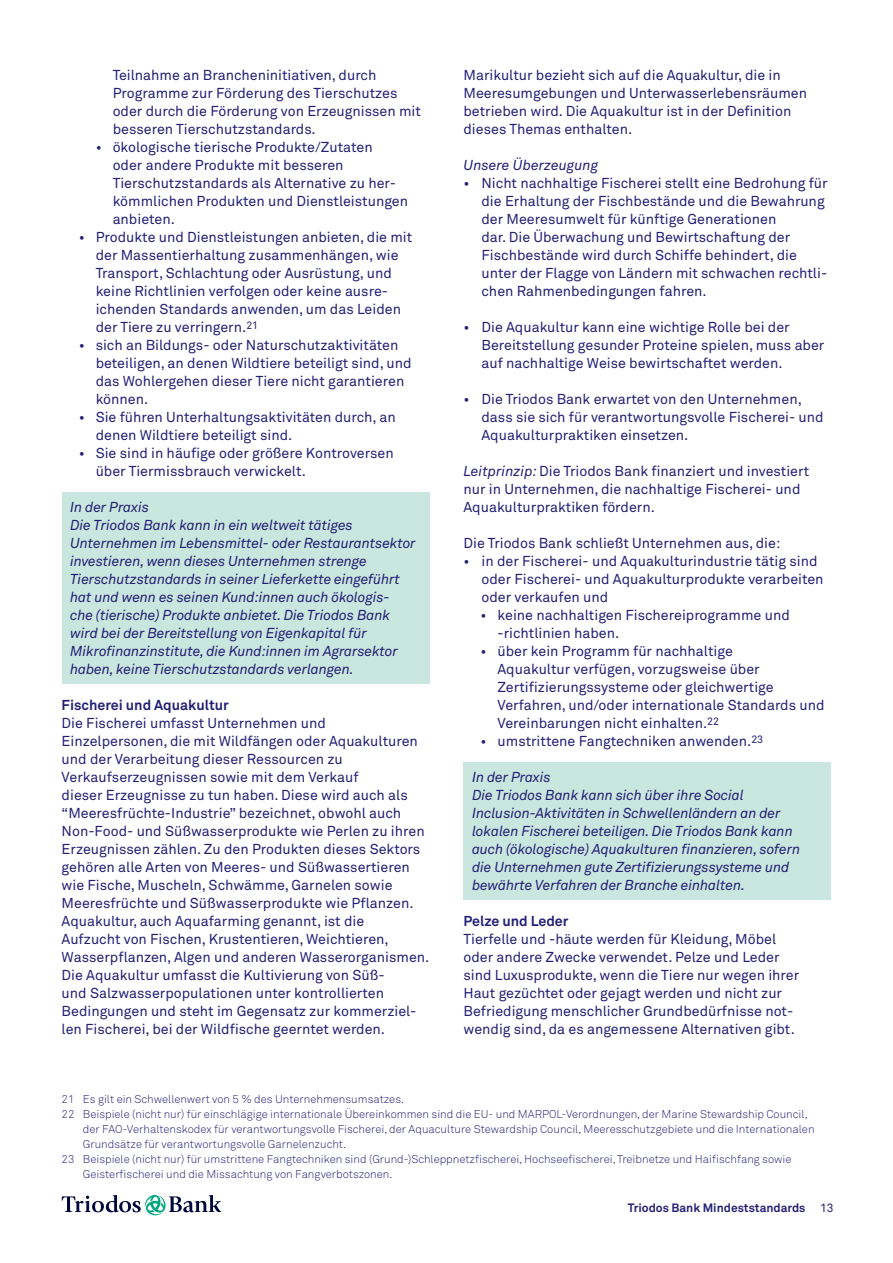
<style>
.page{position:relative;width:893px;height:1263px;background:#fff}
.page>*{position:absolute;margin:0;border:0;box-sizing:border-box;transform-origin:0 0}
.Body_Regular_9_5_1{font:14.25px/18px "Akkurat Pro";color:#242076}
.kader_in_practice{font:italic 14.25px/18px "Akkurat Pro";letter-spacing:-.01em;color:#242076}
.Body_Bold_9_5_12{font:700 14.25px "Akkurat Pro";color:#242076}
.Body_Regular_9_5_1-2{font:italic 14.25px "Akkurat Pro";color:#242076}
.t1{font:700 12px "Akkurat Pro";color:#242076}
.Notes_Light_7_5_10{font:11.25px/15px "Akkurat Light Pro";color:#242076}
.s1{font-style:italic}
.s2{font-weight:400}
</style>
<div class="page">
<svg style="left:62px;top:1195px;width:159px;height:20px"></svg>
<div style="left:62px;top:492px;width:367px;height:29px;background:#cae7df"></div>
<div style="left:62px;top:510px;width:367px;height:173px;background:#cae7df"></div>
<div style="left:463px;top:762px;width:368px;height:29px;background:#cae7df"></div>
<div style="left:463px;top:780px;width:368px;height:119px;background:#cae7df"></div>
<p class="Body_Regular_9_5_1" style="left:113px;top:66px;width:310px">Teilnahme an Brancheninitiativen, durch Programme zur Förderung des Tierschutzes oder durch die Förderung von Erzeugnissen mit besseren Tierschutzstandards.</p>
<p class="Body_Regular_9_5_1" style="left:113px;top:138px;width:297px;text-indent:-17px">• ökologische tierische Produkte/Zutaten<br>oder andere Produkte mit besseren Tierschutzstandards als Alternative zu her&shy;kömmlichen Produkten und Dienstleistungen anbieten.</p>
<p class="Body_Regular_9_5_1" style="left:96px;top:228px;width:318px;text-indent:-17px">• Produkte und Dienstleistungen anbieten, die mit der Massentierhaltung zusammenhängen, wie Transport, Schlachtung oder Ausrüstung, und keine Richtlinien verfolgen oder keine ausre&shy;ichenden Standards anwenden, um das Leiden der Tiere zu verringern.<sup>21</sup></p>
<p class="Body_Regular_9_5_1" style="left:96px;top:336px;width:317px;text-indent:-17px">• sich an Bildungs- oder Naturschutzaktivitäten beteiligen, an denen Wildtiere beteiligt sind, und das Wohlergehen dieser Tiere nicht garantieren können.</p>
<p class="Body_Regular_9_5_1" style="left:96px;top:408px;width:301px;text-indent:-17px">• Sie führen Unterhaltungsaktivitäten durch, an denen Wildtiere beteiligt sind.</p>
<p class="Body_Regular_9_5_1" style="left:96px;top:444px;width:299px;text-indent:-17px">• Sie sind in häufige oder größere Kontroversen über Tiermissbrauch verwickelt.</p>
<p class="kader_in_practice" style="left:70px;top:498px;width:80px">In der Praxis</p>
<p class="kader_in_practice" style="left:70px;top:516px;width:347px">Die Triodos Bank kann in ein weltweit tätiges Unternehmen im Lebensmittel- oder Restaurantsektor investieren, wenn dieses Unternehmen strenge Tierschutzstandards in seiner Lieferkette eingeführt hat und wenn es seinen Kund:innen auch ökologis&shy;che (tierische) Produkte anbietet. Die Triodos Bank wird bei der Bereitstellung von Eigenkapital für Mikrofinanzinstitute, die Kund:innen im Agrarsektor haben, keine Tierschutzstandards verlangen.</p>
<p class="Body_Bold_9_5_12" style="left:62px;top:696px;width:169px">Fischerei und Aquakultur</p>
<p class="Body_Regular_9_5_1" style="left:62px;top:714px;width:369px">Die Fischerei umfasst Unternehmen und Einzelpersonen, die mit Wildfängen oder Aquakulturen und der Verarbeitung dieser Ressourcen zu Verkaufserzeugnissen sowie mit dem Verkauf<br>dieser Erzeugnisse zu tun haben. Diese wird auch als “Meeresfrüchte-Industrie” bezeichnet, obwohl auch Non-Food- und Süßwasserprodukte wie Perlen zu ihren Erzeugnissen zählen. Zu den Produkten dieses Sektors gehören alle Arten von Meeres- und Süßwassertieren wie Fische, Muscheln, Schwämme, Garnelen sowie Meeresfrüchte und Süßwasserprodukte wie Pflanzen.<br>Aquakultur, auch Aquafarming genannt, ist die<br>Aufzucht von Fischen, Krustentieren, Weichtieren, Wasserpflanzen, Algen und anderen Wasserorganismen.<br>Die Aquakultur umfasst die Kultivierung von Süß-<br>und Salzwasserpopulationen unter kontrollierten Bedingungen und steht im Gegensatz zur kommerziel&shy;len Fischerei, bei der Wildfische geerntet werden.</p>
<p class="Body_Regular_9_5_1" style="left:463px;top:66px;width:345px">Marikultur bezieht sich auf die Aquakultur, die in Meeresumgebungen und Unterwasserlebensräumen betrieben wird. Die Aquakultur ist in der Definition dieses Themas enthalten.</p>
<p class="Body_Regular_9_5_1-2" style="left:463px;top:156px;width:136px">Unsere Überzeugung</p>
<p class="Body_Regular_9_5_1" style="left:481px;top:174px;width:348px;text-indent:-18px">• Nicht nachhaltige Fischerei stellt eine Bedrohung für die Erhaltung der Fischbestände und die Bewahrung der Meeresumwelt für künftige Generationen<br>dar. Die Überwachung und Bewirtschaftung der Fischbestände wird durch Schiffe behindert, die unter der Flagge von Ländern mit schwachen rechtli&shy;chen Rahmenbedingungen fahren.</p>
<p class="Body_Regular_9_5_1" style="left:481px;top:318px;width:344px;text-indent:-18px">• Die Aquakultur kann eine wichtige Rolle bei der<br>Bereitstellung gesunder Proteine spielen, muss aber auf nachhaltige Weise bewirtschaftet werden.</p>
<p class="Body_Regular_9_5_1" style="left:481px;top:390px;width:344px;text-indent:-18px">• Die Triodos Bank erwartet von den Unternehmen, dass sie sich für verantwortungsvolle Fischerei- und<br>Aquakulturpraktiken einsetzen.</p>
<p class="Body_Regular_9_5_1" style="left:463px;top:462px;width:347px"><span class="s1">Leitprinzip:</span> Die Triodos Bank finanziert und investiert nur in Unternehmen, die nachhaltige Fischerei- und<br>Aquakulturpraktiken fördern.</p>
<p class="Body_Regular_9_5_1" style="left:463px;top:534px;width:318px">Die Triodos Bank schließt Unternehmen aus, die:</p>
<p class="Body_Regular_9_5_1" style="left:481px;top:552px;width:344px;text-indent:-18px">• in der Fischerei- und Aquakulturindustrie tätig sind oder Fischerei- und Aquakulturprodukte verarbeiten oder verkaufen und</p>
<p class="Body_Regular_9_5_1" style="left:497px;top:606px;width:294px;text-indent:-17px">• keine nachhaltigen Fischereiprogramme und -richtlinien haben.</p>
<p class="Body_Regular_9_5_1" style="left:497px;top:642px;width:328px;text-indent:-17px">• über kein Programm für nachhaltige<br>Aquakultur verfügen, vorzugsweise über Zertifizierungssysteme oder gleichwertige Verfahren, und/oder internationale Standards und Vereinbarungen nicht einhalten.<sup>22</sup></p>
<p class="Body_Regular_9_5_1" style="left:480px;top:732px;width:284px">• umstrittene Fangtechniken anwenden.<sup>23</sup></p>
<p class="kader_in_practice" style="left:472px;top:768px;width:80px">In der Praxis</p>
<p class="kader_in_practice" style="left:472px;top:786px;width:330px">Die Triodos Bank kann sich über ihre Social Inclusion-Aktivitäten in Schwellenländern an der lokalen Fischerei beteiligen. Die Triodos Bank kann auch (ökologische) Aquakulturen finanzieren, sofern die Unternehmen gute Zertifizierungssysteme und bewährte Verfahren der Branche einhalten.</p>
<p class="Body_Bold_9_5_12" style="left:463px;top:912px;width:106px">Pelze und Leder</p>
<p class="Body_Regular_9_5_1" style="left:463px;top:930px;width:337px">Tierfelle und -häute werden für Kleidung, Möbel oder andere Zwecke verwendet. Pelze und Leder sind Luxusprodukte, wenn die Tiere nur wegen ihrer Haut gezüchtet oder gejagt werden und nicht zur Befriedigung menschlicher Grundbedürfnisse not&shy;wendig sind, da es angemessene Alternativen gibt.</p>
<p class="Notes_Light_7_5_10" style="left:62px;top:1092px;width:344px">21 Es gilt ein Schwellenwert von 5 % des Unternehmensumsatzes.</p>
<p class="Notes_Light_7_5_10" style="left:83px;top:1107px;width:733px;text-indent:-21px">22 Beispiele (nicht nur) für einschlägige internationale Übereinkommen sind die EU- und MARPOL-Verordnungen, der Marine Stewardship Council, der FAO-Verhaltenskodex für verantwortungsvolle Fischerei, der Aquaculture Stewardship Council, Meeresschutzgebiete und die Internationalen<br>Grundsätze für verantwortungsvolle Garnelenzucht.</p>
<p class="Notes_Light_7_5_10" style="left:83px;top:1152px;width:710px;text-indent:-21px">23 Beispiele (nicht nur) für umstrittene Fangtechniken sind (Grund-)Schleppnetzfischerei, Hochseefischerei, Treibnetze und Haifischfang sowie<br>Geisterfischerei und die Missachtung von Fangverbotszonen.</p>
<p class="t1" style="left:628px;top:1200px;width:207px">Triodos Bank Mindeststandards <span class="s2">13</span></p>
</div>
